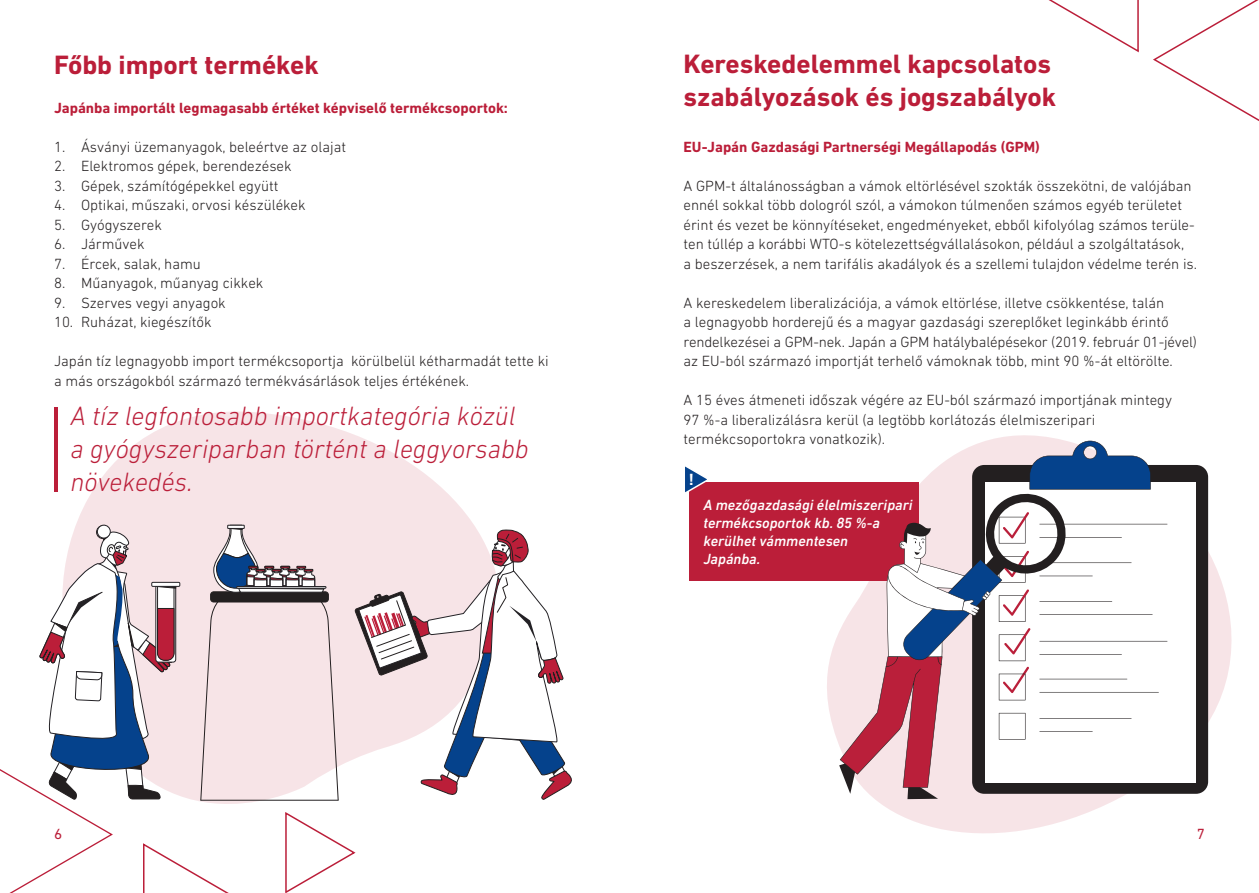
<style>
.page{position:relative;width:1259px;height:893px;background:#fff}
.page>*{position:absolute;margin:0;border:0;box-sizing:border-box;transform-origin:0 0}
.t1{font:italic 300 27px/33px "DIN Next LT Pro";color:#bb1e39}
.t2{font:700 27px "DIN Next LT Pro";color:#bb1e39}
.t3{font:700 16.5px "DIN Next LT Pro";color:#fff}
.t4{font:300 15px/19.5px "DIN Next LT Pro";color:#231f20}
.t5{font:700 15px "DIN Next LT Pro";color:#bb1e39}
.t6{font:italic 500 15px "DIN Next LT Pro";color:#fff}
.t7{font:15px "DIN Next LT Pro";color:#bb1e39}
</style>
<div class="page">
<svg style="left:1153px;top:0;width:106px;height:121px"></svg>
<svg style="left:827px;top:435px;width:404px;height:398px"></svg>
<svg style="left:76px;top:411px;width:398px;height:114px;fill:#f7e4e7"></svg>
<svg style="left:0;top:525px;width:572px;height:368px"></svg>
<div style="left:236px;top:586px;width:90px;height:2px;border:1px solid #232125"></div>
<hr style="left:201px;top:800px;width:137px;height:1px;background:#231f20">
<hr style="left:54px;top:407px;width:3px;height:85px;background:#bb1e39">
<svg style="left:1049px;top:0;width:90px;height:53px"></svg>
<div style="left:689px;top:482px;width:229px;height:98px;background:#bb1e39"></div>
<svg style="left:685px;top:466px;width:22px;height:27px"></svg>
<div style="left:972px;top:465px;width:236px;height:329px;background:#231f20;border-radius:12px"></div>
<div style="left:985px;top:482px;width:210px;height:301px;background:#fff"></div>
<svg style="left:839px;top:441px;width:328px;height:358px"></svg>
<p class="t2" style="left:54px;top:49px;width:266px">Főbb import termékek</p>
<p class="t2" style="left:683px;top:48px;width:369px">Kereskedelemmel kapcsolatos</p>
<p class="t2" style="left:683px;top:81px;width:374px">szabályozások és jogszabályok</p>
<p class="t5" style="left:54px;top:99px;width:455px">Japánba importált legmagasabb értéket képviselő termékcsoportok:</p>
<p class="t4" style="left:54px;top:136px;width:294px">1. Ásványi üzemanyagok, beleértve az olajat</p>
<p class="t4" style="left:54px;top:156px;width:239px">2. Elektromos gépek, berendezések</p>
<p class="t4" style="left:54px;top:175px;width:226px">3. Gépek, számítógépekkel együtt</p>
<p class="t4" style="left:54px;top:195px;width:253px">4. Optikai, műszaki, orvosi készülékek</p>
<p class="t4" style="left:54px;top:214px;width:109px">5. Gyógyszerek</p>
<p class="t4" style="left:54px;top:234px;width:92px">6. Járművek</p>
<p class="t4" style="left:54px;top:253px;width:148px">7. Ércek, salak, hamu</p>
<p class="t4" style="left:54px;top:273px;width:211px">8. Műanyagok, műanyag cikkek</p>
<p class="t4" style="left:54px;top:292px;width:173px">9. Szerves vegyi anyagok</p>
<p class="t4" style="left:54px;top:312px;width:159px">10. Ruházat, kiegészítők</p>
<p class="t4" style="left:54px;top:351px;width:496px">Japán tíz legnagyobb import termékcsoportja körülbelül kétharmadát tette ki</p>
<p class="t4" style="left:54px;top:370px;width:417px">a más országokból származó termékvásárlások teljes értékének.</p>
<p class="t5" style="left:683px;top:138px;width:358px">EU-Japán Gazdasági Partnerségi Megállapodás (GPM)</p>
<p class="t4" style="left:683px;top:175px;width:513px">A GPM-t általánosságban a vámok eltörlésével szokták összekötni, de valójában ennél sokkal több dologról szól, a vámokon túlmenően számos egyéb területet érint és vezet be könnyítéseket, engedményeket, ebből kifolyólag számos terüle&shy;ten túllép a korábbi WTO-s kötelezettségvállalásokon, például a szolgáltatások,</p>
<p class="t4" style="left:683px;top:253px;width:515px">a beszerzések, a nem tarifális akadályok és a szellemi tulajdon védelme terén is.</p>
<p class="t4" style="left:683px;top:292px;width:482px">A kereskedelem liberalizációja, a vámok eltörlése, illetve csökkentése, talán</p>
<p class="t4" style="left:683px;top:312px;width:487px">a legnagyobb horderejű és a magyar gazdasági szereplőket leginkább érintő</p>
<p class="t4" style="left:683px;top:331px;width:515px">rendelkezései a GPM-nek. Japán a GPM hatálybalépésekor (2019. február 01-jével)</p>
<p class="t4" style="left:683px;top:351px;width:491px">az EU-ból származó importját terhelő vámoknak több, mint 90 %-át eltörölte.</p>
<p class="t4" style="left:683px;top:390px;width:490px">A 15 éves átmeneti időszak végére az EU-ból származó importjának mintegy</p>
<p class="t4" style="left:683px;top:409px;width:413px">97 %-a liberalizálásra kerül (a legtöbb korlátozás élelmiszeripari</p>
<p class="t4" style="left:683px;top:429px;width:203px">termékcsoportokra vonatkozik).</p>
<p class="t1" style="left:70px;top:399px;width:447px">A tíz legfontosabb importkategória közül</p>
<p class="t1" style="left:70px;top:432px;width:459px">a gyógyszeriparban történt a leggyorsabb növekedés.</p>
<p class="t3" style="left:689px;top:470px;width:7px">!</p>
<p class="t6" style="left:703px;top:497px;width:211px">A mezőgazdasági élelmiszeripari</p>
<p class="t6" style="left:703px;top:515px;width:178px">termékcsoportok kb. 85 %-a</p>
<p class="t6" style="left:703px;top:533px;width:146px">kerülhet vámmentesen</p>
<p class="t6" style="left:703px;top:551px;width:59px">Japánba.</p>
<p class="t7" style="left:54px;top:825px;width:10px">6</p>
<p class="t7" style="left:1196px;top:825px;width:10px">7</p>
</div>
